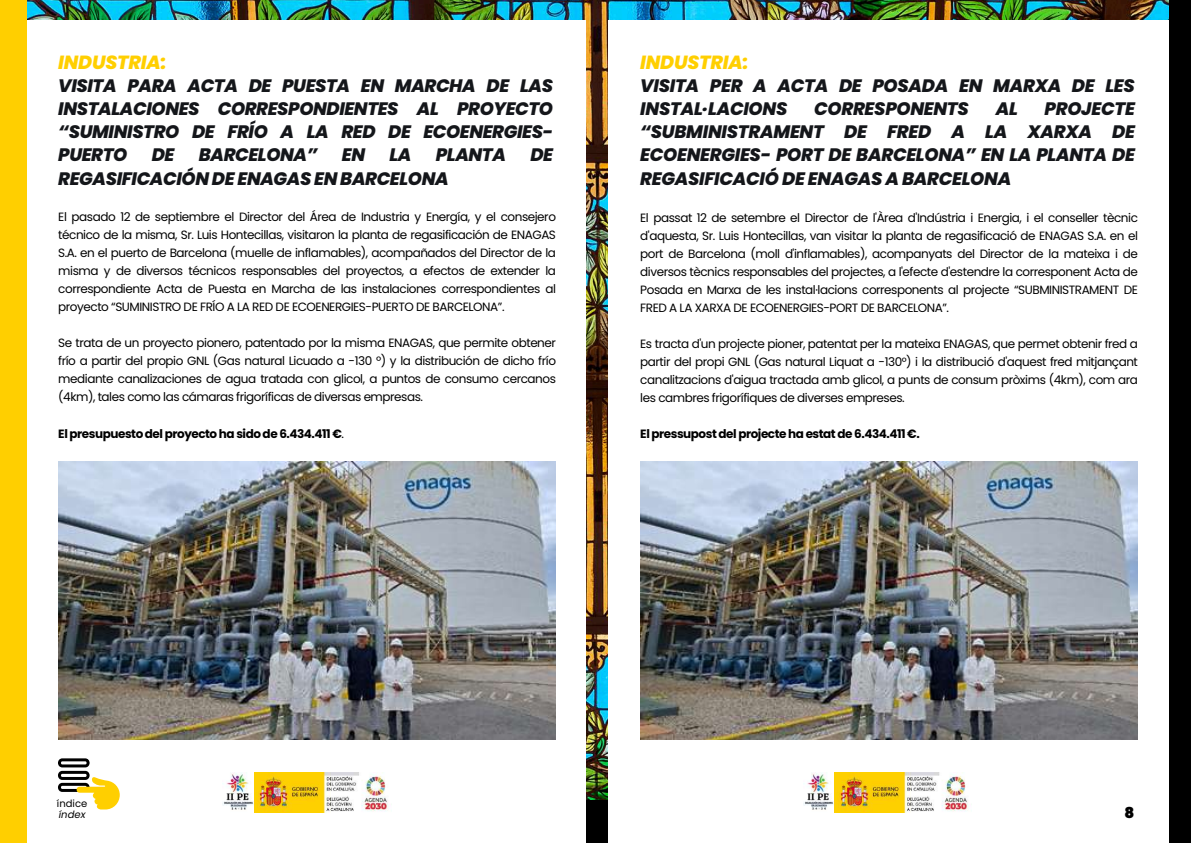
<style>
.page{position:relative;width:1191px;height:843px;background:#fff}
.page>*{position:absolute;margin:0;border:0;box-sizing:border-box;transform-origin:0 0}
.t1{font:italic 800 19px "Poppins";letter-spacing:-.01em;color:#ffcf00}
.t2{font:italic 800 18px/23.2px "Poppins";letter-spacing:-.015em;color:#14161a;text-align:justify}
.t3{font:900 15px "Poppins";color:#000}
.t4{font:12px/18px "Poppins";letter-spacing:-.04em;color:#000;text-align:justify}
.t5{font:700 12px "Poppins";letter-spacing:-.04em;color:#000}
.t6{font:10px "Poppins";color:#000}
.t7{font:italic 10px "Poppins";color:#000}
.s1{font-weight:400}
</style>
<div class="page">
<img style="left:27px;top:0;width:1141px;height:799px">
<div style="left:0;top:20px;width:585px;height:822px;background:#fff"></div>
<div style="left:0;top:0;width:27px;height:842px;background:#ffcf00"></div>
<div style="left:608px;top:20px;width:582px;height:822px;background:#fff"></div>
<div style="left:1168px;top:0;width:22px;height:842px;background:#000"></div>
<svg style="left:58px;top:758px;width:61px;height:51px"></svg>
<img style="left:223px;top:772px;width:166px;height:40px">
<img style="left:803px;top:772px;width:166px;height:40px">
<img style="left:58px;top:461px;width:498px;height:278px">
<img style="left:640px;top:461px;width:497px;height:278px">
<h1 class="t1" style="left:58px;top:49px;width:110px">INDUSTRIA:</h1>
<h2 class="t2" style="left:58px;top:74px;width:496px">VISITA PARA ACTA DE PUESTA EN MARCHA DE LAS INSTALACIONES CORRESPONDIENTES AL PROYECTO “SUMINISTRO DE FRÍO A LA RED DE ECOENERGIES-PUERTO</h2>
<h2 class="t2" style="left:152px;top:143px;width:24px">DE</h2>
<h2 class="t2" style="left:199px;top:143px;width:120px">BARCELONA”</h2>
<h2 class="t2" style="left:342px;top:143px;width:25px">EN</h2>
<h2 class="t2" style="left:389px;top:143px;width:24px">LA</h2>
<h2 class="t2" style="left:436px;top:143px;width:72px">PLANTA</h2>
<h2 class="t2" style="left:530px;top:143px;width:24px">DE</h2>
<h2 class="t2" style="left:58px;top:167px;width:392px">REGASIFICACIÓN DE ENAGAS EN BARCELONA</h2>
<p class="t4" style="left:58px;top:208px;width:499px">El pasado 12 de septiembre el Director del Área de Industria y Energía, y el consejero técnico de la misma, Sr. Luis Hontecillas, visitaron la planta de regasificación de ENAGAS S.A. en el puerto de Barcelona (muelle de inflamables), acompañados del Director de la misma y de diversos técnicos responsables del proyectos, a efectos de extender la correspondiente Acta de Puesta en Marcha de las instalaciones correspondientes al proyecto “SUMINISTRO DE FRÍO A LA RED DE ECOENERGIES-PUERTO DE BARCELONA”.</p>
<p class="t4" style="left:58px;top:334px;width:499px">Se trata de un proyecto pionero, patentado por la misma ENAGAS, que permite obtener frío a partir del propio GNL (Gas natural Licuado a -130 º) y la distribución de dicho frío mediante canalizaciones de agua tratada con glicol, a puntos de consumo cercanos (4km), tales como las cámaras frigoríficas de diversas empresas.</p>
<p class="t5" style="left:58px;top:425px;width:287px">El presupuesto del proyecto ha sido de 6.434.411 €<span class="s1">.</span></p>
<h1 class="t1" style="left:640px;top:49px;width:110px">INDUSTRIA:</h1>
<h2 class="t2" style="left:640px;top:74px;width:496px">VISITA PER A ACTA DE POSADA EN MARXA DE LES<br>INSTAL·LACIONS</h2>
<h2 class="t2" style="left:640px;top:97px;width:496px;text-indent:404px">PROJECTE “SUBMINISTRAMENT DE FRED A LA XARXA DE ECOENERGIES- PORT DE BARCELONA” EN LA PLANTA DE REGASIFICACIÓ DE ENAGAS A BARCELONA</h2>
<h2 class="t2" style="left:814px;top:97px;width:156px">CORRESPONENTS</h2>
<h2 class="t2" style="left:995px;top:97px;width:24px">AL</h2>
<p class="t4" style="left:640px;top:208px;width:499px">El passat 12 de setembre el Director de l'Àrea d'Indústria i Energia, i el conseller tècnic d'aquesta, Sr. Luis Hontecillas, van visitar la planta de regasificació de ENAGAS S.A. en el port de Barcelona (moll d'inflamables), acompanyats del Director de la mateixa i de diversos tècnics responsables del projectes, a l'efecte d'estendre la corresponent Acta de Posada en Marxa de les instal·lacions corresponents al projecte “SUBMINISTRAMENT DE FRED A LA XARXA DE ECOENERGIES-PORT DE BARCELONA”.</p>
<p class="t4" style="left:640px;top:334px;width:499px">Es tracta d'un projecte pioner, patentat per la mateixa ENAGAS, que permet obtenir fred a partir del propi GNL (Gas natural Liquat a -130°) i la distribució d'aquest fred mitjançant canalitzacions d'aigua tractada amb glicol, a punts de consum pròxims (4km), com ara les cambres frigorífiques de diverses empreses.</p>
<p class="t5" style="left:640px;top:425px;width:281px">El pressupost del projecte ha estat de 6.434.411 €.</p>
<p class="t6" style="left:57px;top:795px;width:32px">índice</p>
<p class="t7" style="left:59px;top:807px;width:28px">índex</p>
<p class="t3" style="left:1124px;top:802px;width:11px">8</p>
</div>
